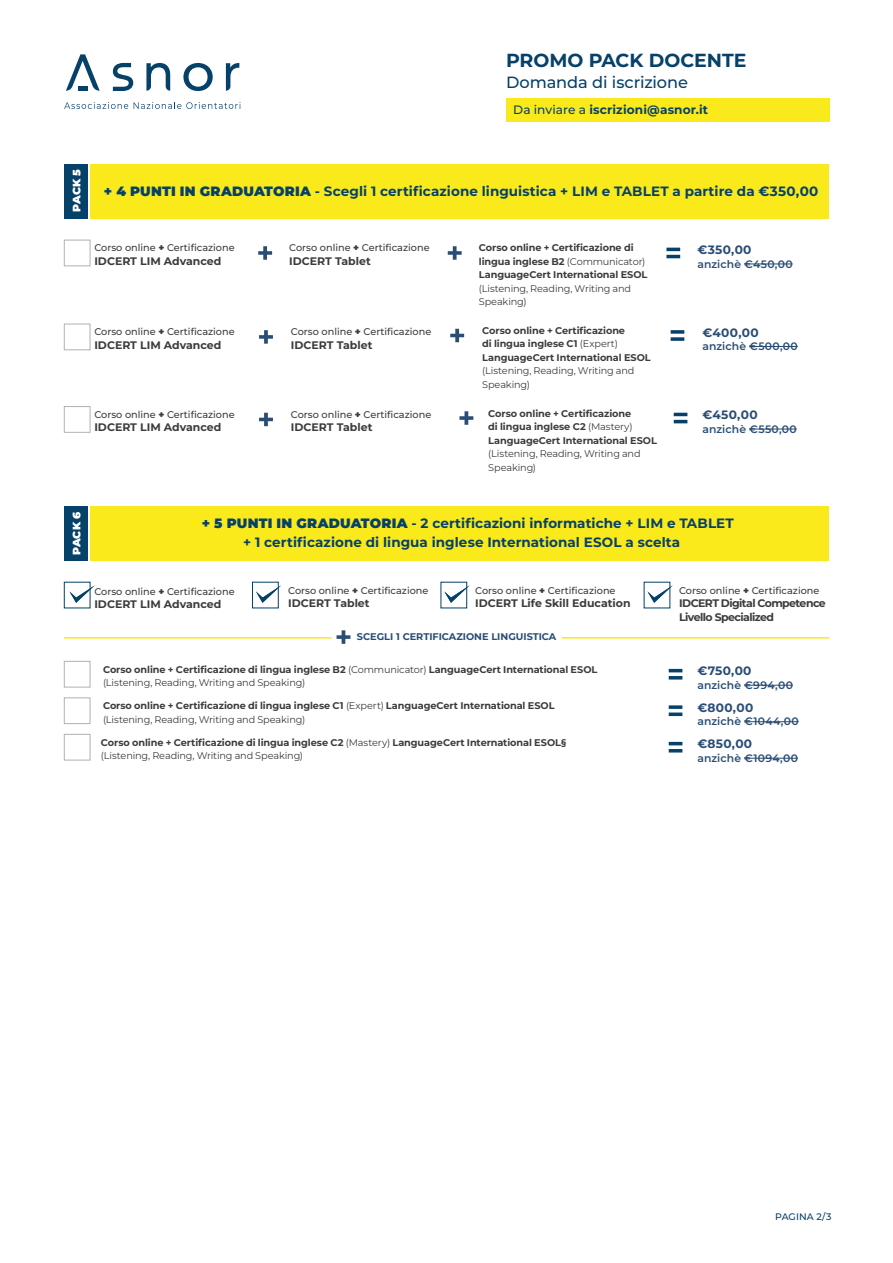
<style>
.page{position:relative;width:893px;height:1263px;background:#fff}
.page>*{position:absolute;margin:0;border:0;box-sizing:border-box;transform-origin:0 0}
.t1{font:700 18.9px "Montserrat";letter-spacing:-.005em;color:#064169}
.t2{font:500 16.2px "Montserrat";letter-spacing:-.005em;color:#064169}
.t3{font:700 13.5px/19.5px "Montserrat";letter-spacing:.005em;color:#064169;text-align:center}
.t4{font:700 12.15px "Montserrat";letter-spacing:.03em;color:#294d74}
.t5{font:700 12.15px "Montserrat";letter-spacing:.01em;color:#064169}
.t6{font:700 10.95px "Montserrat";color:#3c3c3b}
.t7{font:700 10.95px/13.5px "Montserrat";letter-spacing:-.05em;color:#3c3c3b}
.t8{font:600 10.8px "Montserrat";letter-spacing:.015em;color:#294d74}
.t9{font:900 10.8px "Montserrat";color:#fff}
.t10{font:700 9.75px/13.5px "Montserrat";letter-spacing:-.01em;color:#3c3c3b}
.t11{font:500 9.75px "Montserrat";color:#3c3c3b}
.t12{font:9.75px/13.5px "Montserrat";letter-spacing:-.015em;color:#3c3c3b}
.t13{font:700 9.75px "Montserrat";color:#294d74}
.t14{font:500 9.45px "Montserrat";letter-spacing:.01em;color:#064169}
.s1{font-weight:500}
.s2{font-weight:900}
.s3{font-weight:400}
.s4{font-weight:900;color:#ffed00}
</style>
<div class="page">
<svg style="left:64px;top:102px;width:64px;height:7px"></svg>
<svg style="left:134px;top:102px;width:107px;height:7px"></svg>
<svg style="left:183px;top:63px;width:30px;height:28px"></svg>
<svg style="left:226px;top:63px;width:13px;height:28px"></svg>
<svg style="left:146px;top:63px;width:24px;height:28px"></svg>
<svg style="left:66px;top:54px;width:34px;height:37px"></svg>
<div style="left:78px;top:86px;width:9px;height:5px;background:#064169"></div>
<svg style="left:113px;top:63px;width:20px;height:28px"></svg>
<div style="left:506px;top:98px;width:323px;height:23px;background:#faea1b"></div>
<div style="left:90px;top:164px;width:739px;height:54px;background:#faea1b"></div>
<div style="left:64px;top:164px;width:24px;height:54px;background:#064169"></div>
<svg style="left:258px;top:246px;width:14px;height:14px"></svg>
<svg style="left:448px;top:246px;width:14px;height:14px"></svg>
<hr style="left:744px;top:264px;width:49px;height:1px;background:#294d74">
<hr style="left:666px;top:248px;width:14px;height:3px;background:#064169">
<hr style="left:666px;top:255px;width:14px;height:3px;background:#064169">
<div style="left:64px;top:240px;width:27px;height:26px;border:1px solid #b3b2b2"></div>
<svg style="left:259px;top:330px;width:14px;height:14px"></svg>
<svg style="left:450px;top:329px;width:14px;height:13px"></svg>
<hr style="left:749px;top:346px;width:49px;height:1px;background:#294d74">
<svg style="left:671px;top:330px;width:13px;height:4px"></svg>
<svg style="left:671px;top:337px;width:13px;height:4px"></svg>
<div style="left:64px;top:323px;width:27px;height:27px;border:1px solid #b3b2b2"></div>
<svg style="left:259px;top:413px;width:14px;height:13px"></svg>
<svg style="left:459px;top:411px;width:14px;height:14px"></svg>
<hr style="left:749px;top:429px;width:48px;height:1px;background:#294d74">
<svg style="left:674px;top:413px;width:13px;height:10px"></svg>
<div style="left:64px;top:406px;width:27px;height:27px;border:1px solid #b3b2b2"></div>
<div style="left:90px;top:506px;width:738px;height:54px;background:#faea1b"></div>
<div style="left:64px;top:506px;width:23px;height:54px;background:#064169"></div>
<div style="left:64px;top:661px;width:27px;height:27px;border:1px solid #b3b2b2"></div>
<hr style="left:744px;top:685px;width:49px;height:1px;background:#294d74">
<svg style="left:669px;top:669px;width:13px;height:10px"></svg>
<div style="left:64px;top:734px;width:27px;height:27px;border:1px solid #b3b2b2"></div>
<hr style="left:744px;top:758px;width:54px;height:1px;background:#294d74">
<svg style="left:669px;top:742px;width:13px;height:10px"></svg>
<div style="left:64px;top:697px;width:27px;height:27px;border:1px solid #b3b2b2"></div>
<hr style="left:744px;top:721px;width:55px;height:1px;background:#294d74">
<svg style="left:669px;top:705px;width:13px;height:4px"></svg>
<svg style="left:669px;top:712px;width:13px;height:4px"></svg>
<hr style="left:64px;top:637px;width:268px;height:2px;background:#faea1b">
<hr style="left:562px;top:637px;width:267px;height:2px;background:#faea1b">
<svg style="left:337px;top:630px;width:13px;height:14px"></svg>
<svg style="left:444px;top:585px;width:26px;height:18px"></svg>
<div style="left:64px;top:582px;width:27px;height:26px;border:1px solid #064169"></div>
<svg style="left:69px;top:585px;width:26px;height:18px"></svg>
<div style="left:252px;top:582px;width:27px;height:26px;border:1px solid #064169"></div>
<svg style="left:256px;top:585px;width:25px;height:18px"></svg>
<svg style="left:647px;top:585px;width:26px;height:18px"></svg>
<h1 class="t1" style="left:506px;top:47px;width:242px">PROMO PACK DOCENTE</h1>
<h2 class="t2" style="left:506px;top:71px;width:184px">Domanda di iscrizione</h2>
<p class="t5" style="left:513px;top:101px;width:197px"><span class="s1">Da inviare a</span> iscrizioni@asnor.it</p>
<p class="t9" style="left:68px;top:212px;width:44px;rotate:-90deg">PACK 5</p>
<h3 class="t3" style="left:104px;top:181px;width:716px"><span class="s2">+ 4 PUNTI IN GRADUATORIA</span> - Scegli 1 certificazione linguistica + LIM e TABLET a partire da €350,00</h3>
<p class="t11" style="left:94px;top:241px;width:142px">Corso online <span class="s2">+</span> Certificazione</p>
<p class="t6" style="left:94px;top:253px;width:128px">IDCERT LIM Advanced</p>
<p class="t11" style="left:289px;top:241px;width:142px">Corso online <span class="s2">+</span> Certificazione</p>
<p class="t6" style="left:289px;top:253px;width:83px">IDCERT Tablet</p>
<p class="t10" style="left:479px;top:241px;width:170px">Corso online + Certificazione di lingua inglese B2 <span class="s3">(Communicator)<br></span>LanguageCert International ESOL</p>
<p class="t12" style="left:479px;top:281px;width:154px">(Listening, Reading, Writing and<br>Speaking)</p>
<p class="t4" style="left:697px;top:241px;width:56px">€350,00</p>
<p class="t8" style="left:697px;top:256px;width:97px">anzichè €450,00</p>
<p class="t11" style="left:94px;top:325px;width:142px">Corso online <span class="s2">+</span> Certificazione</p>
<p class="t6" style="left:94px;top:337px;width:128px">IDCERT LIM Advanced</p>
<p class="t11" style="left:291px;top:325px;width:142px">Corso online <span class="s2">+</span> Certificazione</p>
<p class="t6" style="left:291px;top:337px;width:83px">IDCERT Tablet</p>
<p class="t10" style="left:482px;top:323px;width:170px">Corso online + Certificazione<br>di lingua inglese C1 <span class="s3">(Expert)<br></span>LanguageCert International ESOL</p>
<p class="t12" style="left:482px;top:364px;width:154px">(Listening, Reading, Writing and<br>Speaking)</p>
<p class="t4" style="left:702px;top:323px;width:58px">€400,00</p>
<p class="t8" style="left:702px;top:339px;width:97px">anzichè €500,00</p>
<p class="t11" style="left:94px;top:408px;width:142px">Corso online <span class="s2">+</span> Certificazione</p>
<p class="t6" style="left:94px;top:420px;width:128px">IDCERT LIM Advanced</p>
<p class="t11" style="left:291px;top:408px;width:142px">Corso online <span class="s2">+</span> Certificazione</p>
<p class="t6" style="left:291px;top:420px;width:83px">IDCERT Tablet</p>
<p class="t10" style="left:488px;top:406px;width:170px">Corso online + Certificazione<br>di lingua inglese C2 <span class="s3">(Mastery)<br></span>LanguageCert International ESOL</p>
<p class="t12" style="left:488px;top:446px;width:154px">(Listening, Reading, Writing and<br>Speaking)</p>
<p class="t4" style="left:702px;top:406px;width:57px">€450,00</p>
<p class="t8" style="left:702px;top:421px;width:96px">anzichè €550,00</p>
<p class="t9" style="left:68px;top:555px;width:45px;rotate:-90deg">PACK 6</p>
<h3 class="t3" style="left:189px;top:512px;width:546px"><span class="s4">+</span> <span class="s2">+ 5 PUNTI IN GRADUATORIA</span> - 2 certificazioni informatiche + LIM e TABLET + 1 certificazione di lingua inglese International ESOL a scelta</h3>
<p class="t11" style="left:94px;top:585px;width:142px">Corso online <span class="s2">+</span> Certificazione</p>
<p class="t6" style="left:94px;top:597px;width:128px">IDCERT LIM Advanced</p>
<p class="t11" style="left:288px;top:583px;width:142px">Corso online <span class="s2">+</span> Certificazione</p>
<p class="t6" style="left:288px;top:595px;width:83px">IDCERT Tablet</p>
<p class="t11" style="left:475px;top:583px;width:142px">Corso online <span class="s2">+</span> Certificazione</p>
<p class="t6" style="left:475px;top:595px;width:157px">IDCERT Life Skill Education</p>
<p class="t13" style="left:357px;top:630px;width:201px">SCEGLI 1 CERTIFICAZIONE LINGUISTICA</p>
<p class="t11" style="left:679px;top:583px;width:142px">Corso online <span class="s2">+</span> Certificazione</p>
<p class="t7" style="left:679px;top:596px;width:148px">IDCERT Digital Competence<br>Livello Specialized</p>
<p class="t10" style="left:103px;top:662px;width:496px">Corso online + Certificazione di lingua inglese B2 <span class="s3">(Communicator)</span> LanguageCert International ESOL <span class="s3">(Listening, Reading, Writing and Speaking)</span></p>
<p class="t4" style="left:697px;top:662px;width:56px">€750,00</p>
<p class="t8" style="left:697px;top:677px;width:97px">anzichè €994,00</p>
<p class="t10" style="left:103px;top:698px;width:453px">Corso online + Certificazione di lingua inglese C1 <span class="s3">(Expert)</span> LanguageCert International ESOL <span class="s3">(Listening, Reading, Writing and Speaking)</span></p>
<p class="t4" style="left:697px;top:699px;width:57px">€800,00</p>
<p class="t8" style="left:697px;top:714px;width:103px">anzichè €1044,00</p>
<p class="t10" style="left:101px;top:735px;width:467px">Corso online + Certificazione di lingua inglese C2 <span class="s3">(Mastery)</span> LanguageCert International ESOL§ <span class="s3">(Listening, Reading, Writing and Speaking)</span></p>
<p class="t4" style="left:697px;top:735px;width:56px">€850,00</p>
<p class="t8" style="left:697px;top:750px;width:102px">anzichè €1094,00</p>
<p class="t14" style="left:775px;top:1210px;width:58px">PAGINA 2/3</p>
</div>
